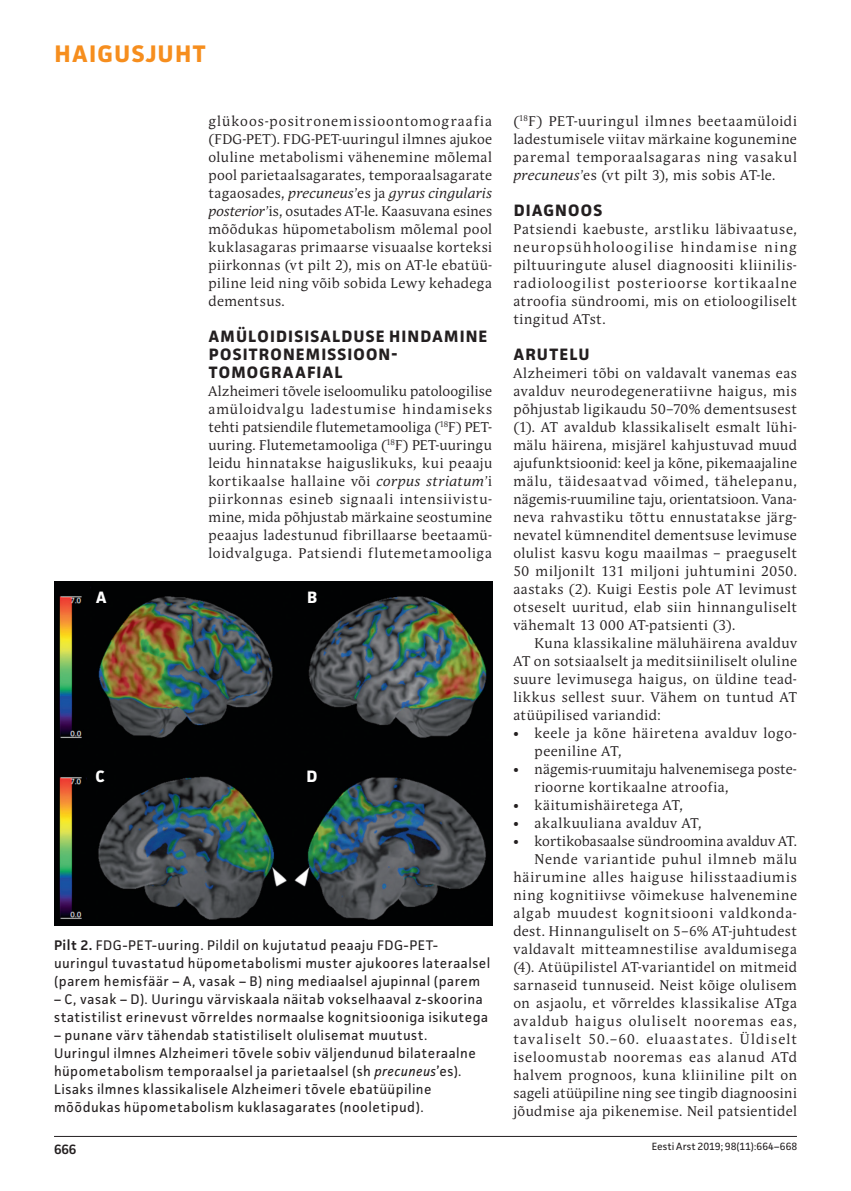
<style>
.page{position:relative;width:851px;height:1191px;background:#fff}
.page>*{position:absolute;margin:0;border:0;box-sizing:border-box;transform-origin:0 0}
.t1{font:700 24px "Facit";letter-spacing:.05em;color:#f68e1e}
.t2{font:700 16.5px "Facit";letter-spacing:.07em;color:#231f20}
.t3{font:700 16.5px "Facit";color:#fff}
.t4{font:13.95px/18px "Andulka Book Pro";letter-spacing:.05em;color:#231f20;text-align:justify}
.t5{font:13.95px/18px "Facit";letter-spacing:.035em;color:#231f20}
.t6{font:13.95px/18px "Andulka Book Pro";letter-spacing:.025em;color:#231f20}
.t7{font:600 13.5px "Facit";color:#231f20}
.t8{font:10.5px "Facit";color:#231f20}
.s1{font-style:italic}
.s2{font-weight:600}
</style>
<div class="page">
<hr style="left:54px;top:1136px;width:742px;height:1px;background:#231f20">
<img style="left:54px;top:582px;width:438px;height:343px">
<h1 class="t1" style="left:55px;top:39px;width:152px">HAIGUSJUHT</h1>
<p class="t3" style="left:96px;top:587px;width:12px">A</p>
<p class="t3" style="left:95px;top:766px;width:11px">C</p>
<p class="t4" style="left:208px;top:112px;width:285px">glükoos-positronemissioontomograafia (FDG-PET). FDG-PET-uuringul ilmnes ajukoe oluline metabolismi vähenemine mõlemal pool parietaalsagarates, temporaalsagarate tagaosades, <span class="s1">precuneus</span>’es ja <span class="s1">gyrus cingularis posterior</span>’is, osutades AT-le. Kaasuvana esines mõõdukas hüpometabolism mõlemal pool kuklasagaras primaarse visuaalse korteksi piirkonnas (vt pilt 2), mis on AT-le ebatüü&shy;piline leid ning võib sobida Lewy kehadega dementsus.</p>
<p class="t2" style="left:209px;top:326px;width:89px">AMÜLOIDISISA</p>
<p class="t2" style="left:332px;top:326px;width:157px">LDUSE HINDAMINE</p>
<p class="t2" style="left:209px;top:344px;width:121px">POSITRONEMISSI</p>
<p class="t2" style="left:353px;top:344px;width:45px">OON-</p>
<p class="t2" style="left:209px;top:362px;width:135px">TOMOGRAAFIAL</p>
<p class="t4" style="left:208px;top:382px;width:285px">Alzheimeri tõvele iseloomuliku patoloogilise amüloidvalgu ladestumise hindamiseks tehti patsiendile flutemetamooliga (<sup>18</sup>F) PET&shy;uuring. Flutemetamooliga (<sup>18</sup>F) PET-uuringu leidu hinnatakse haiguslikuks, kui peaaju kortikaalse hallaine või <span class="s1">corpus striatum</span>’i piirkonnas esineb signaali intensiivistu&shy;mine, mida põhjustab märkaine seostumine peaajus ladestunud fibrillaarse beetaamü&shy;loidvalguga. Patsiendi flutemetamooliga</p>
<p class="t3" style="left:307px;top:587px;width:12px">B</p>
<p class="t3" style="left:306px;top:766px;width:12px">D</p>
<p class="t5" style="left:54px;top:935px;width:438px"><span class="s2">Pilt 2.</span> FDG-PET-uuring. Pildil on kujutatud peaaju FDG-PET&shy;uuringul tuvastatud hüpometabolismi muster ajukoores lateraalsel (parem hemisfäär – A, vasak – B) ning mediaalsel ajupinnal (parem</p>
<p class="t5" style="left:54px;top:989px;width:435px">– C, vasak – D). Uuringu värviskaala näitab vokselhaaval z-skoorina statistilist erinevust võrreldes normaalse kognitsiooniga isikutega</p>
<p class="t5" style="left:54px;top:1025px;width:423px">– punane värv tähendab statistiliselt olulisemat muutust.<br>Uuringul ilmnes Alzheimeri tõvele sobiv väljendunud bilateraalne hüpometabolism temporaalsel ja parietaalsel (sh <span class="s1">precuneus</span>’es).<br>Lisaks ilmnes klassikalisele Alzheimeri tõvele ebatüüpiline mõõdukas hüpometabolism kuklasagarates (nooletipud).</p>
<p class="t7" style="left:54px;top:1140px;width:24px">666</p>
<p class="t4" style="left:513px;top:112px;width:285px">(<sup>18</sup>F) PET-uuringul ilmnes beetaamüloidi ladestumisele viitav märkaine kogunemine paremal temporaalsagaras ning vasakul <span class="s1">precuneus</span>’es (vt pilt 3), mis sobis AT-le.</p>
<p class="t2" style="left:513px;top:200px;width:22px">DIAG</p>
<p class="t2" style="left:555px;top:200px;width:48px">NOOS</p>
<p class="t4" style="left:513px;top:220px;width:285px">Patsiendi kaebuste, arstliku läbivaatuse, neuropsühholoogilise hindamise ning piltuuringute alusel diagnoositi kliinilis&shy;radioloogilist posterioorse kortikaalne atroofia sündroomi, mis on etioloogiliselt tingitud ATst.</p>
<p class="t2" style="left:513px;top:344px;width:75px">ARUTELU</p>
<p class="t4" style="left:513px;top:364px;width:285px">Alzheimeri tõbi on valdavalt vanemas eas avalduv neurodegeneratiivne haigus, mis põhjustab ligikaudu 50–70% dementsusest (1). AT avaldub klassikaliselt esmalt lühi&shy;mälu häirena, misjärel kahjustuvad muud ajufunktsioonid: keel ja kõne, pikemaajaline mälu, täidesaatvad võimed, tähelepanu, nägemis-ruumiline taju, orientatsioon. Vana&shy;neva rahvastiku tõttu ennustatakse järg&shy;nevatel kümnenditel dementsuse levimuse olulist kasvu kogu maailmas – praeguselt 50 miljonilt 131 miljoni juhtumini 2050. aastaks (2). Kuigi Eestis pole AT levimust otseselt uuritud, elab siin hinnanguliselt vähemalt 13 000 AT-patsienti (3).</p>
<p class="t4" style="left:513px;top:634px;width:285px;text-indent:21px">Kuna klassikaline mäluhäirena avalduv AT on sotsiaalselt ja meditsiiniliselt oluline suure levimusega haigus, on üldine tead&shy;likkus sellest suur. Vähem on tuntud AT atüüpilised variandid:</p>
<p class="t4" style="left:534px;top:724px;width:264px;text-indent:-21px">• keele ja kõne häiretena avalduv logo&shy;peeniline AT,</p>
<p class="t6" style="left:534px;top:760px;width:264px;text-indent:-21px">• nägemis-ruumitaju halvenemisega poste&shy;rioorne kortikaalne atroofia,</p>
<p class="t4" style="left:513px;top:796px;width:171px">• käitumishäiretega AT,</p>
<p class="t4" style="left:513px;top:814px;width:190px">• akalkuuliana avalduv AT,</p>
<p class="t4" style="left:513px;top:832px;width:285px;text-align:right">• kortikobasaalse sündroomina avalduv AT.<br>Nende variantide puhul ilmneb mälu häirumine alles haiguse hilisstaadiumis ning kognitiivse võimekuse halvenemine algab muudest kognitsiooni valdkonda&shy;dest. Hinnanguliselt on 5–6% AT-juhtudest valdavalt mitteamnestilise avaldumisega (4). Atüüpilistel AT-variantidel on mitmeid sarnaseid tunnuseid. Neist kõige olulisem on asjaolu, et võrreldes klassikalise ATga avaldub haigus oluliselt nooremas eas, tavaliselt 50.–60. eluaastates. Üldiselt iseloomustab nooremas eas alanud ATd halvem prognoos, kuna kliiniline pilt on sageli atüüpiline ning see tingib diagnoosini jõudmise aja pikenemise. Neil patsientidel</p>
<p class="t8" style="left:651px;top:1139px;width:147px">Eesti Arst 2019; 98(11):664–668</p>
</div>
